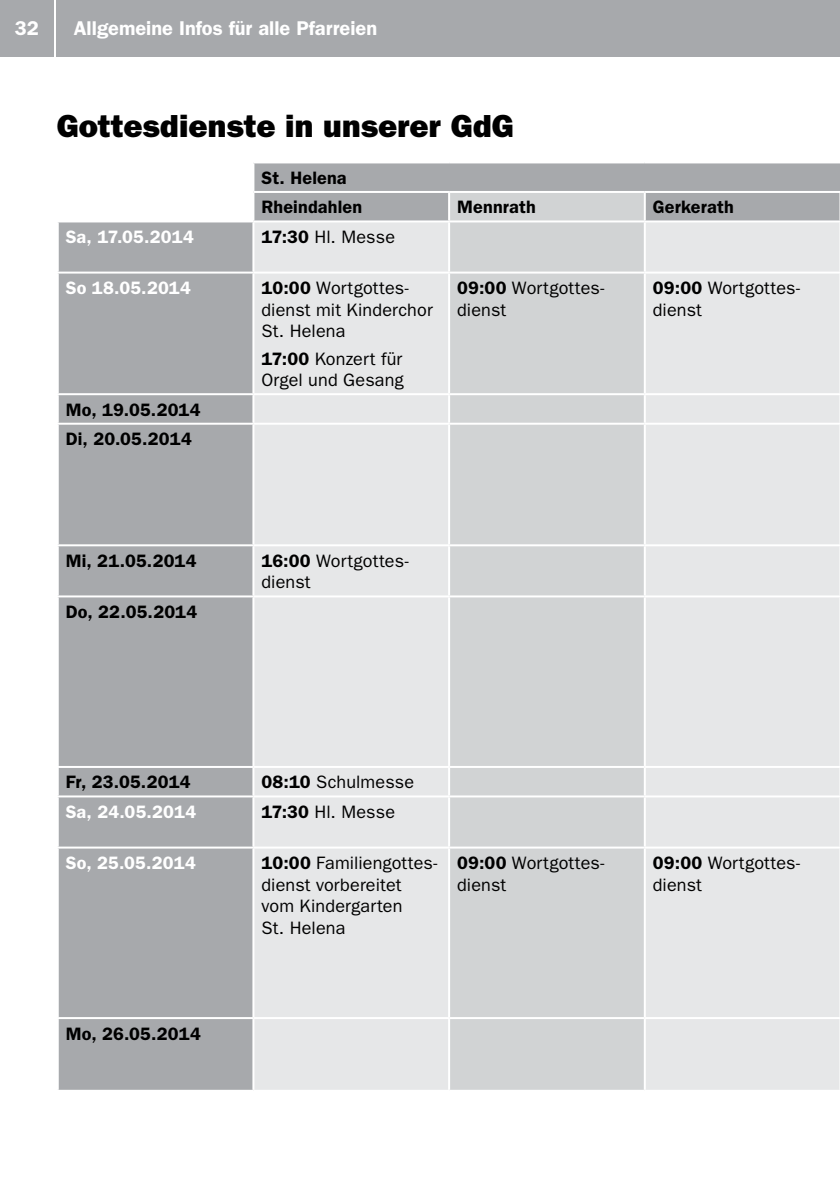
<style>
.page{position:relative;width:840px;height:1191px;background:#fff}
.page>*{position:absolute;margin:0;border:0;box-sizing:border-box;transform-origin:0 0}
.t1{font:800 32px "Franklin Gothic LT";color:#000}
.t2{font:600 20px "Franklin Gothic LT";color:#fff}
.t3{font:18px/21.6px "Franklin Gothic LT";letter-spacing:.005em;color:#000}
.t4{font:600 18px/29.6px "Franklin Gothic LT";letter-spacing:.01em;color:#000}
.t5{font:600 18px "Franklin Gothic LT";letter-spacing:.01em;color:#fff}
.s1{font-weight:600}
</style>
<div class="page">
<div style="left:0;top:0;width:54px;height:57px;background:#a7a9ac"></div>
<div style="left:57px;top:0;width:782px;height:57px;background:#a7a9ac"></div>
<div style="left:59px;top:163px;width:780px;height:926px;background:#a7a9ac"></div>
<div style="left:449px;top:192px;width:195px;height:29px;background:#d1d3d4"></div>
<div style="left:254px;top:222px;width:585px;height:867px;background:#e6e7e8"></div>
<div style="left:450px;top:222px;width:193px;height:867px;background:#d1d3d4"></div>
<hr style="left:252px;top:163px;width:2px;height:28px;background:#fff">
<hr style="left:57px;top:191px;width:196px;height:2px;background:#fff">
<hr style="left:253px;top:191px;width:196px;height:2px;background:#fff">
<hr style="left:252px;top:193px;width:2px;height:27px;background:#fff">
<hr style="left:449px;top:191px;width:195px;height:2px;background:#fff">
<hr style="left:448px;top:193px;width:2px;height:27px;background:#fff">
<hr style="left:644px;top:191px;width:195px;height:2px;background:#fff">
<hr style="left:643px;top:193px;width:2px;height:27px;background:#fff">
<hr style="left:57px;top:220px;width:196px;height:2px;background:#fff">
<hr style="left:253px;top:220px;width:196px;height:2px;background:#fff">
<hr style="left:252px;top:222px;width:2px;height:49px;background:#fff">
<hr style="left:449px;top:220px;width:195px;height:2px;background:#fff">
<hr style="left:448px;top:222px;width:2px;height:49px;background:#fff">
<hr style="left:644px;top:220px;width:195px;height:2px;background:#fff">
<hr style="left:643px;top:222px;width:2px;height:49px;background:#fff">
<svg style="left:839px;top:193px;width:1px;height:28px"></svg>
<hr style="left:57px;top:271px;width:196px;height:2px;background:#fff">
<hr style="left:253px;top:271px;width:196px;height:2px;background:#fff">
<hr style="left:252px;top:273px;width:2px;height:120px;background:#fff">
<hr style="left:449px;top:271px;width:195px;height:2px;background:#fff">
<hr style="left:448px;top:273px;width:2px;height:120px;background:#fff">
<hr style="left:644px;top:271px;width:195px;height:2px;background:#fff">
<hr style="left:643px;top:273px;width:2px;height:120px;background:#fff">
<hr style="left:57px;top:393px;width:196px;height:2px;background:#fff">
<hr style="left:253px;top:393px;width:196px;height:2px;background:#fff">
<hr style="left:252px;top:395px;width:2px;height:28px;background:#fff">
<hr style="left:449px;top:393px;width:195px;height:2px;background:#fff">
<hr style="left:448px;top:395px;width:2px;height:28px;background:#fff">
<hr style="left:644px;top:393px;width:195px;height:2px;background:#fff">
<hr style="left:643px;top:395px;width:2px;height:28px;background:#fff">
<hr style="left:57px;top:423px;width:196px;height:2px;background:#fff">
<hr style="left:253px;top:423px;width:196px;height:2px;background:#fff">
<hr style="left:252px;top:425px;width:2px;height:119px;background:#fff">
<hr style="left:449px;top:423px;width:195px;height:2px;background:#fff">
<hr style="left:448px;top:425px;width:2px;height:119px;background:#fff">
<hr style="left:644px;top:423px;width:195px;height:2px;background:#fff">
<hr style="left:643px;top:425px;width:2px;height:119px;background:#fff">
<svg style="left:839px;top:395px;width:1px;height:28px"></svg>
<hr style="left:57px;top:544px;width:196px;height:2px;background:#fff">
<hr style="left:253px;top:544px;width:196px;height:2px;background:#fff">
<hr style="left:252px;top:546px;width:2px;height:49px;background:#fff">
<hr style="left:449px;top:544px;width:195px;height:2px;background:#fff">
<hr style="left:448px;top:546px;width:2px;height:49px;background:#fff">
<hr style="left:644px;top:544px;width:195px;height:2px;background:#fff">
<hr style="left:643px;top:546px;width:2px;height:49px;background:#fff">
<hr style="left:57px;top:595px;width:196px;height:2px;background:#fff">
<hr style="left:253px;top:595px;width:196px;height:2px;background:#fff">
<hr style="left:252px;top:597px;width:2px;height:169px;background:#fff">
<hr style="left:449px;top:595px;width:195px;height:2px;background:#fff">
<hr style="left:448px;top:597px;width:2px;height:169px;background:#fff">
<hr style="left:644px;top:595px;width:195px;height:2px;background:#fff">
<hr style="left:643px;top:597px;width:2px;height:169px;background:#fff">
<hr style="left:57px;top:766px;width:196px;height:2px;background:#fff">
<hr style="left:253px;top:766px;width:196px;height:2px;background:#fff">
<hr style="left:252px;top:768px;width:2px;height:27px;background:#fff">
<hr style="left:449px;top:766px;width:195px;height:2px;background:#fff">
<hr style="left:448px;top:768px;width:2px;height:27px;background:#fff">
<hr style="left:644px;top:766px;width:195px;height:2px;background:#fff">
<hr style="left:643px;top:768px;width:2px;height:27px;background:#fff">
<hr style="left:57px;top:795px;width:196px;height:2px;background:#fff">
<hr style="left:253px;top:795px;width:196px;height:2px;background:#fff">
<hr style="left:252px;top:797px;width:2px;height:49px;background:#fff">
<hr style="left:449px;top:795px;width:195px;height:2px;background:#fff">
<hr style="left:448px;top:797px;width:2px;height:49px;background:#fff">
<hr style="left:644px;top:795px;width:195px;height:2px;background:#fff">
<hr style="left:643px;top:797px;width:2px;height:49px;background:#fff">
<svg style="left:839px;top:768px;width:1px;height:27px"></svg>
<hr style="left:57px;top:846px;width:196px;height:2px;background:#fff">
<hr style="left:253px;top:846px;width:196px;height:2px;background:#fff">
<hr style="left:252px;top:848px;width:2px;height:169px;background:#fff">
<hr style="left:449px;top:846px;width:195px;height:2px;background:#fff">
<hr style="left:448px;top:848px;width:2px;height:169px;background:#fff">
<hr style="left:644px;top:846px;width:195px;height:2px;background:#fff">
<hr style="left:643px;top:848px;width:2px;height:169px;background:#fff">
<hr style="left:57px;top:1017px;width:196px;height:2px;background:#fff">
<hr style="left:253px;top:1017px;width:196px;height:2px;background:#fff">
<hr style="left:252px;top:1019px;width:2px;height:70px;background:#fff">
<hr style="left:449px;top:1017px;width:195px;height:2px;background:#fff">
<hr style="left:448px;top:1019px;width:2px;height:70px;background:#fff">
<hr style="left:644px;top:1017px;width:195px;height:2px;background:#fff">
<hr style="left:643px;top:1019px;width:2px;height:70px;background:#fff">
<p class="t2" style="left:15px;top:17px;width:26px">32</p>
<p class="t2" style="left:74px;top:17px;width:305px">Allgemeine Infos für alle Pfarreien</p>
<h1 class="t1" style="left:57px;top:108px;width:458px">Gottesdienste in unserer GdG</h1>
<p class="t4" style="left:261px;top:163px;width:102px">St. Helena<br>Rheindahlen</p>
<p class="t4" style="left:457px;top:192px;width:80px">Mennrath</p>
<p class="t4" style="left:652px;top:192px;width:82px">Gerkerath</p>
<p class="t5" style="left:66px;top:226px;width:130px">Sa, 17.05.2014</p>
<p class="t3" style="left:261px;top:226px;width:135px"><span class="s1">17:30</span> Hl. Messe</p>
<p class="t5" style="left:66px;top:277px;width:127px">So 18.05.2014</p>
<p class="t3" style="left:261px;top:277px;width:173px"><span class="s1">10:00</span> Wortgottes&shy;dienst mit Kinderchor<br>St. Helena</p>
<p class="t3" style="left:261px;top:348px;width:144px"><span class="s1">17:00</span> Konzert für<br>Orgel und Gesang</p>
<p class="t4" style="left:66px;top:395px;width:136px">Mo, 19.05.2014<br>Di, 20.05.2014</p>
<p class="t3" style="left:457px;top:277px;width:149px"><span class="s1">09:00</span> Wortgottes&shy;dienst</p>
<p class="t3" style="left:652px;top:277px;width:149px"><span class="s1">09:00</span> Wortgottes&shy;dienst</p>
<p class="t4" style="left:66px;top:546px;width:132px">Mi, 21.05.2014</p>
<p class="t3" style="left:261px;top:550px;width:149px"><span class="s1">16:00</span> Wortgottes&shy;dienst</p>
<p class="t4" style="left:66px;top:597px;width:133px">Do, 22.05.2014</p>
<p class="t4" style="left:66px;top:767px;width:126px">Fr, 23.05.2014</p>
<p class="t3" style="left:261px;top:771px;width:154px"><span class="s1">08:10</span> Schulmesse</p>
<p class="t5" style="left:66px;top:801px;width:132px">Sa, 24.05.2014</p>
<p class="t3" style="left:261px;top:801px;width:135px"><span class="s1">17:30</span> Hl. Messe</p>
<p class="t5" style="left:66px;top:852px;width:132px">So, 25.05.2014</p>
<p class="t3" style="left:261px;top:852px;width:177px"><span class="s1">10:00</span> Familiengottes&shy;dienst vorbereitet vom Kindergarten<br>St. Helena</p>
<p class="t3" style="left:457px;top:852px;width:149px"><span class="s1">09:00</span> Wortgottes&shy;dienst</p>
<p class="t3" style="left:652px;top:852px;width:149px"><span class="s1">09:00</span> Wortgottes&shy;dienst</p>
<p class="t4" style="left:66px;top:1018px;width:137px">Mo, 26.05.2014</p>
</div>
